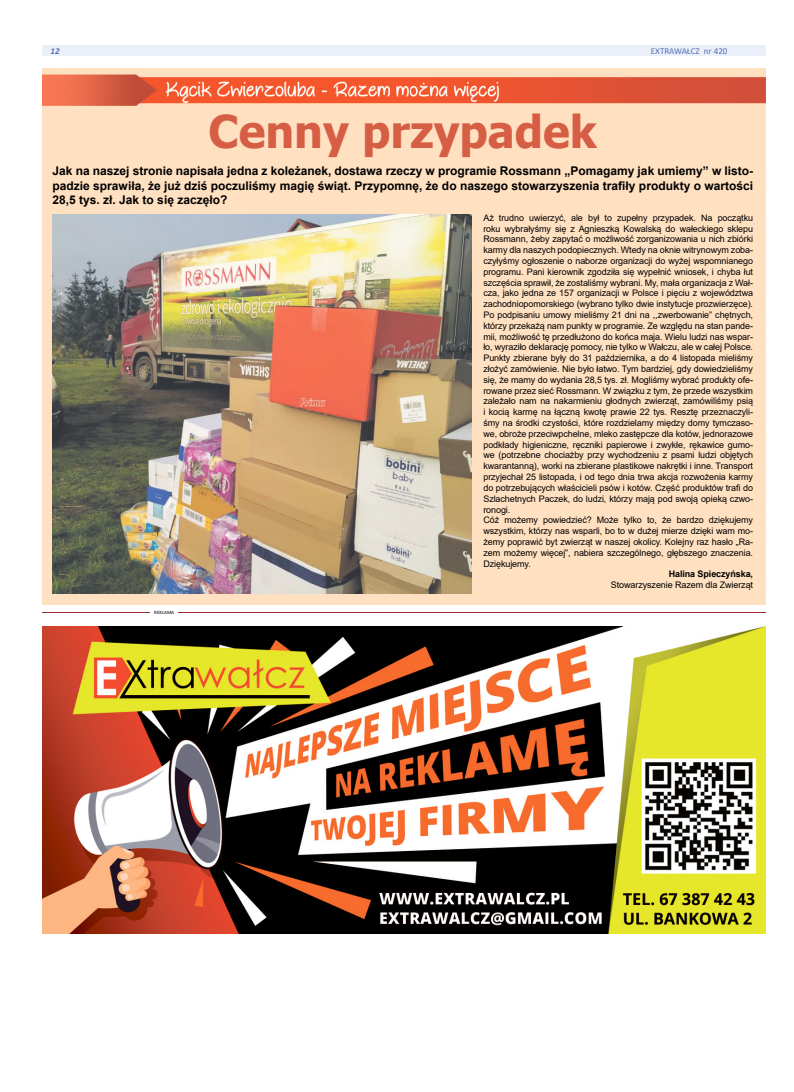
<style>
.page{position:relative;width:794px;height:1092px;background:#fff}
.page>*{position:absolute;margin:0;border:0;box-sizing:border-box;transform-origin:0 0}
.t1{font:700 45px "Tahoma";color:#d65e45}
.t2{font:700 12px/14.4px "Arial";color:#000;text-align:justify}
.t3{font:9px/10.8px "Arial";letter-spacing:-.01em;color:#000}
.t4{font:700 9px "Arial";letter-spacing:-.01em;color:#000}
.t5{font:9px "Calibri";color:#5570b6}
.t6{font:italic 700 9px "Calibri";color:#5b72b9}
.t7{font:5px "Calibri";color:#000}
</style>
<div class="page">
<div style="left:43px;top:45px;width:722px;height:11px;background:#ebeff9"></div>
<img style="left:43px;top:68px;width:722px;height:536px">
<img style="left:53px;top:214px;width:419px;height:379px">
<hr style="left:43px;top:612px;width:722px;height:1px;background:#9e2e2d">
<hr style="left:151px;top:610px;width:27px;height:4px;background:#fff">
<img style="left:43px;top:626px;width:722px;height:307px">
<p class="t6" style="left:50px;top:44px;width:11px">12</p>
<p class="t5" style="left:651px;top:44px;width:78px">EXTRAWAŁCZ nr 420</p>
<h1 class="t1" style="left:209px;top:100px;width:390px">Cenny przypadek</h1>
<p class="t2" style="left:53px;top:164px;width:702px">Jak na naszej stronie napisała jedna z koleżanek, dostawa rzeczy w programie Rossmann „Pomagamy jak umiemy” w listo&shy;padzie sprawiła, że już dziś poczuliśmy magię świąt. Przypomnę, że do naszego stowarzyszenia trafiły produkty o wartości 28,5 tys. zł. Jak to się zaczęło?</p>
<p class="t3" style="left:483px;top:212px;width:271px">Aż trudno uwierzyć, ale był to zupełny przypadek. Na początku roku wybrałyśmy się z Agnieszką Kowalską do wałeckiego sklepu Rossmann, żeby zapytać o możliwość zorganizowania u nich zbiórki karmy dla naszych podopiecznych. Wtedy na oknie witrynowym zoba&shy;czyłyśmy ogłoszenie o naborze organizacji do wyżej wspomnianego programu. Pani kierownik zgodziła się wypełnić wniosek, i chyba łut szczęścia sprawił, że zostaliśmy wybrani. My, mała organizacja z Wał&shy;cza, jako jedna ze 157 organizacji w Polsce i pięciu z województwa zachodniopomorskiego (wybrano tylko dwie instytucje prozwierzęce).<br>Po podpisaniu umowy mieliśmy 21 dni na ,,zwerbowanie” chętnych, którzy przekażą nam punkty w programie. Ze względu na stan pande&shy;mii, możliwość tę przedłużono do końca maja. Wielu ludzi nas wspar&shy;ło, wyraziło deklarację pomocy, nie tylko w Wałczu, ale w całej Polsce.<br>Punkty zbierane były do 31 października, a do 4 listopada mieliśmy złożyć zamówienie. Nie było łatwo. Tym bardziej, gdy dowiedzieliśmy się, że mamy do wydania 28,5 tys. zł. Mogliśmy wybrać produkty ofe&shy;rowane przez sieć Rossmann. W związku z tym, że przede wszystkim zależało nam na nakarmieniu głodnych zwierząt, zamówiliśmy psią i kocią karmę na łączną kwotę prawie 22 tys. Resztę przeznaczyli&shy;śmy na środki czystości, które rozdzielamy między domy tymczaso&shy;we, obroże przeciwpchelne, mleko zastępcze dla kotów, jednorazowe podkłady higieniczne, ręczniki papierowe i zwykłe, rękawice gumo&shy;we (potrzebne chociażby przy wychodzeniu z psami ludzi objętych kwarantanną), worki na zbierane plastikowe nakrętki i inne. Transport przyjechał 25 listopada, i od tego dnia trwa akcja rozwożenia karmy do potrzebujących właścicieli psów i kotów. Część produktów trafi do Szlachetnych Paczek, do ludzi, którzy mają pod swoją opieką czwo&shy;ronogi.<br>Cóż możemy powiedzieć? Może tylko to, że bardzo dziękujemy wszystkim, którzy nas wsparli, bo to w dużej mierze dzięki wam mo&shy;żemy poprawić byt zwierząt w naszej okolicy. Kolejny raz hasło „Ra&shy;zem możemy więcej”, nabiera szczególnego, głębszego znaczenia.<br>Dziękujemy.</p>
<p class="t4" style="left:668px;top:568px;width:86px">Halina Spieczyńska,</p>
<p class="t3" style="left:611px;top:579px;width:144px">Stowarzyszenie Razem dla Zwierząt</p>
<p class="t7" style="left:154px;top:609px;width:21px">REKLAMA</p>
</div>
